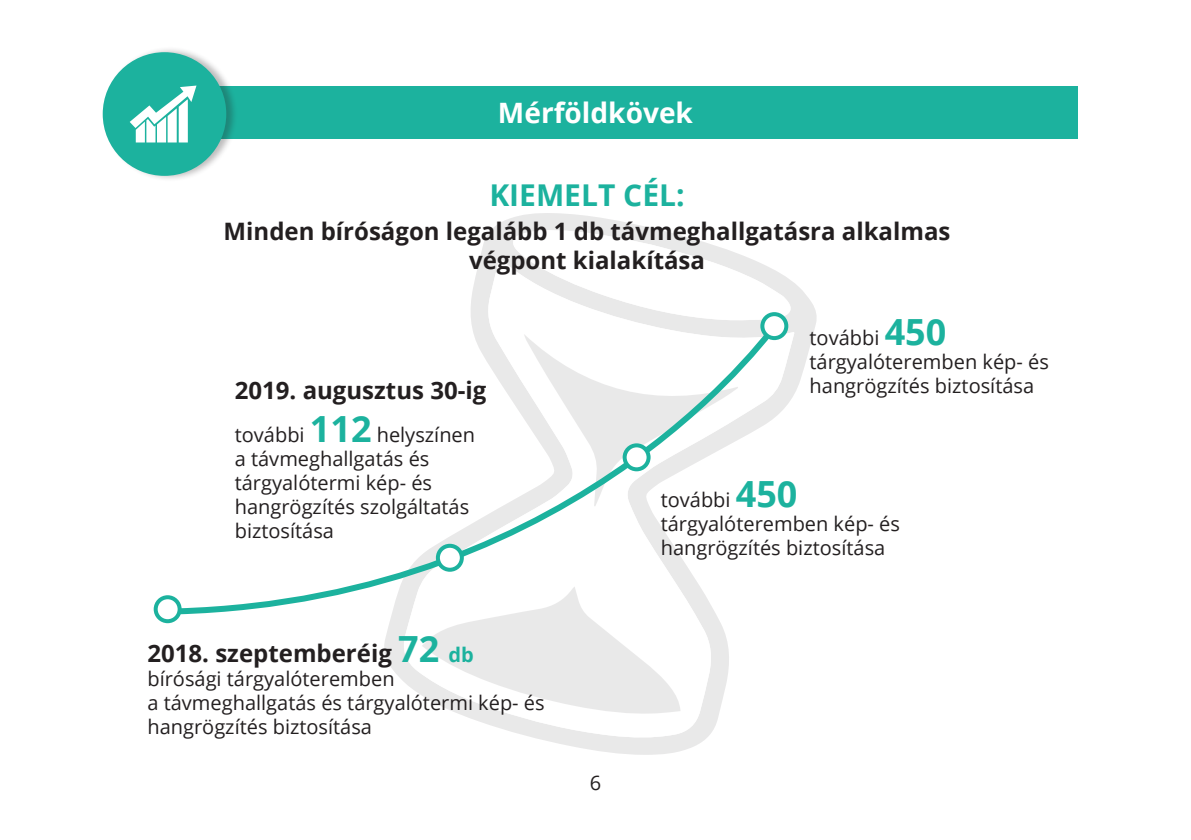
<style>
.page{position:relative;width:1191px;height:840px;background:#fff}
.page>*{position:absolute;margin:0;border:0;box-sizing:border-box;transform-origin:0 0}
.t1{font:700 30px "Open Sans";color:#1cb29e}
.cim{font:700 28px "Open Sans";color:#fff}
.t2{font:700 24px/28.8px "Open Sans";color:#231f20;text-align:center}
.t3{font:20px/24px "Open Sans";color:#231f20}
.s1{font-weight:700;font-size:36px;color:#1cb29e}
.s2{font-size:36px;color:#1cb29e}
.s3{font-size:20px;color:#1cb29e}
</style>
<div class="page">
<svg style="left:384px;top:213px;width:433px;height:541px"></svg>
<svg style="left:401px;top:258px;width:393px;height:480px"></svg>
<svg style="left:511px;top:229px;width:281px;height:91px"></svg>
<svg style="left:422px;top:617px;width:258px;height:97px"></svg>
<div style="left:113px;top:86px;width:964px;height:52px;background:#1cb29e"></div>
<div style="left:102px;top:46px;width:136px;height:136px;background:#231f20;opacity:.3"></div>
<div style="left:103px;top:52px;width:123px;height:124px;background:#1cb29e;border-radius:50%"></div>
<svg style="left:130px;top:85px;width:66px;height:57px"></svg>
<svg style="left:174px;top:314px;width:611px;height:303px"></svg>
<div style="left:156px;top:597px;width:24px;height:24px;background:#fff;border-radius:50%"></div>
<div style="left:154px;top:595px;width:28px;height:28px;border:4px solid #1cb29e;border-radius:50%"></div>
<div style="left:438px;top:545px;width:24px;height:24px;background:#fff;border-radius:50%"></div>
<div style="left:436px;top:543px;width:28px;height:28px;border:4px solid #1cb29e;border-radius:50%"></div>
<div style="left:624px;top:445px;width:24px;height:24px;background:#fff;border-radius:50%"></div>
<div style="left:622px;top:443px;width:28px;height:28px;border:4px solid #1cb29e;border-radius:50%"></div>
<div style="left:762px;top:314px;width:24px;height:24px;background:#fff;border-radius:50%"></div>
<div style="left:760px;top:312px;width:28px;height:28px;border:4px solid #1cb29e;border-radius:50%"></div>
<p class="cim" style="left:498px;top:93px;width:197px">Mérföldkövek</p>
<p class="t1" style="left:489px;top:174px;width:197px">KIEMELT CÉL:</p>
<p class="t2" style="left:224px;top:216px;width:728px">Minden bíróságon legalább 1 db távmeghallgatásra alkalmas végpont kialakítása</p>
<p class="t2" style="left:235px;top:374px;width:253px">2019. augusztus 30-ig</p>
<p class="t3" style="left:235px;top:422px;width:242px">további <span class="s1">112</span> helyszínen a távmeghallgatás és tárgyalótermi kép- és hangrögzítés szolgáltatás biztosítása</p>
<p class="t2" style="left:147px;top:637px;width:328px">2018. szeptemberéig <span class="s2">72</span> <span class="s3">db</span></p>
<p class="t3" style="left:147px;top:665px;width:399px">bírósági tárgyalóteremben<br>a távmeghallgatás és tárgyalótermi kép- és hangrögzítés biztosítása</p>
<p class="t3" style="left:590px;top:769px;width:13px">6</p>
<p class="t3" style="left:809px;top:324px;width:241px">további <span class="s1">450 </span>tárgyalóteremben kép- és</p>
<p class="t3" style="left:809px;top:372px;width:226px">hangrögzítés biztosítása</p>
<p class="t3" style="left:660px;top:487px;width:241px">további <span class="s1">450 </span>tárgyalóteremben kép- és</p>
<p class="t3" style="left:660px;top:535px;width:226px">hangrögzítés biztosítása</p>
</div>
